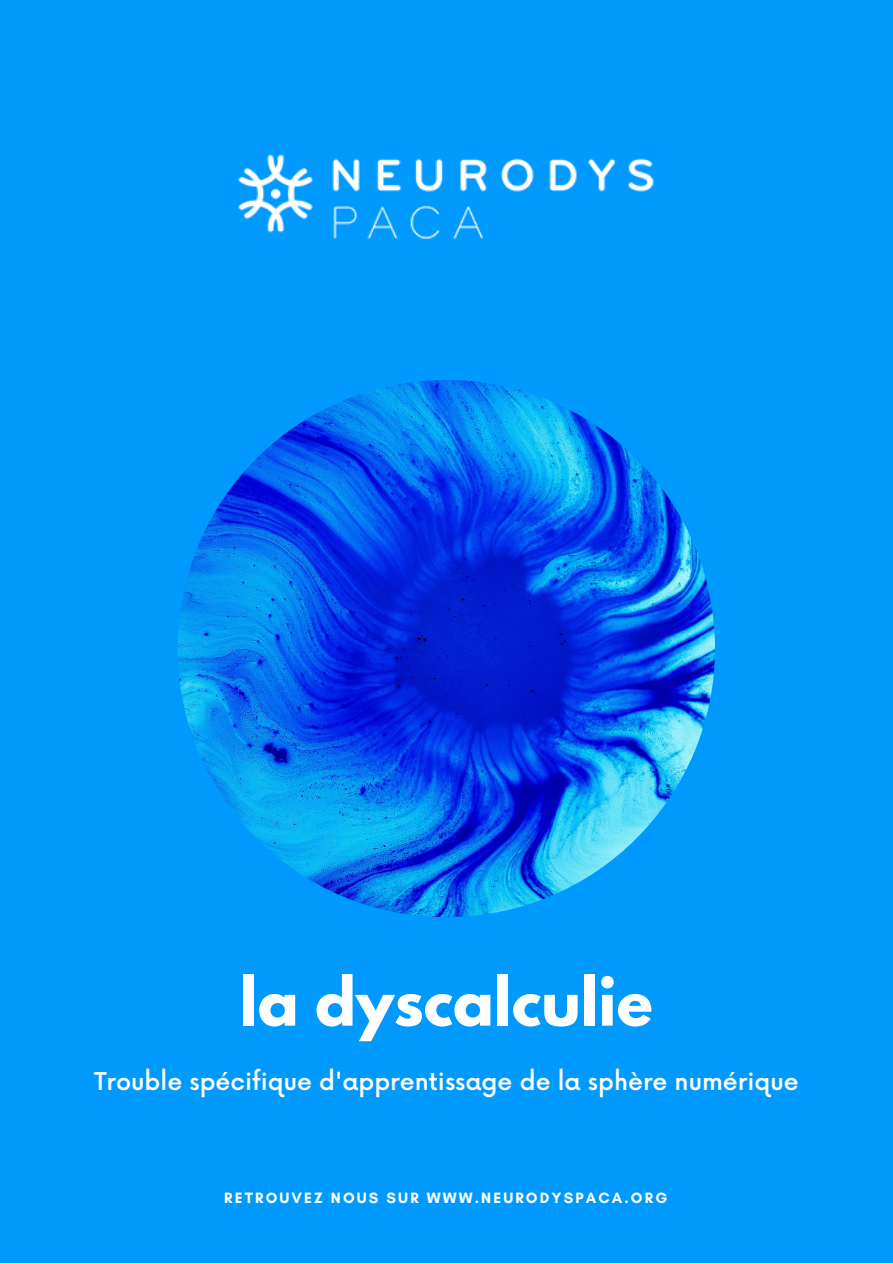
<style>
.page{position:relative;width:893px;height:1264px;background:#fff}
.page>*{position:absolute;margin:0;border:0;box-sizing:border-box;transform-origin:0 0}
.t1{font:700 60px "League Spartan";color:#fff}
.t2{font:500 24px "Now";color:#fff}
.t3{font:700 15.15px "Glacial Indifference";letter-spacing:.14em;color:#fff}
</style>
<div class="page">
<div style="left:0;top:0;width:892px;height:1262px;background:#009aff"></div>
<img style="left:178px;top:380px;width:537px;height:537px;border-radius:50%">
<img style="left:238px;top:154px;width:416px;height:85px">
<h1 class="t1" style="left:240px;top:971px;width:414px">la dyscalculie</h1>
<p class="t2" style="left:94px;top:1068px;width:706px">Trouble spécifique d'apprentissage de la sphère numérique</p>
<p class="t3" style="left:224px;top:1188px;width:444px">RETROUVEZ NOUS SUR WWW.NEURODYSPACA.ORG</p>
</div>
